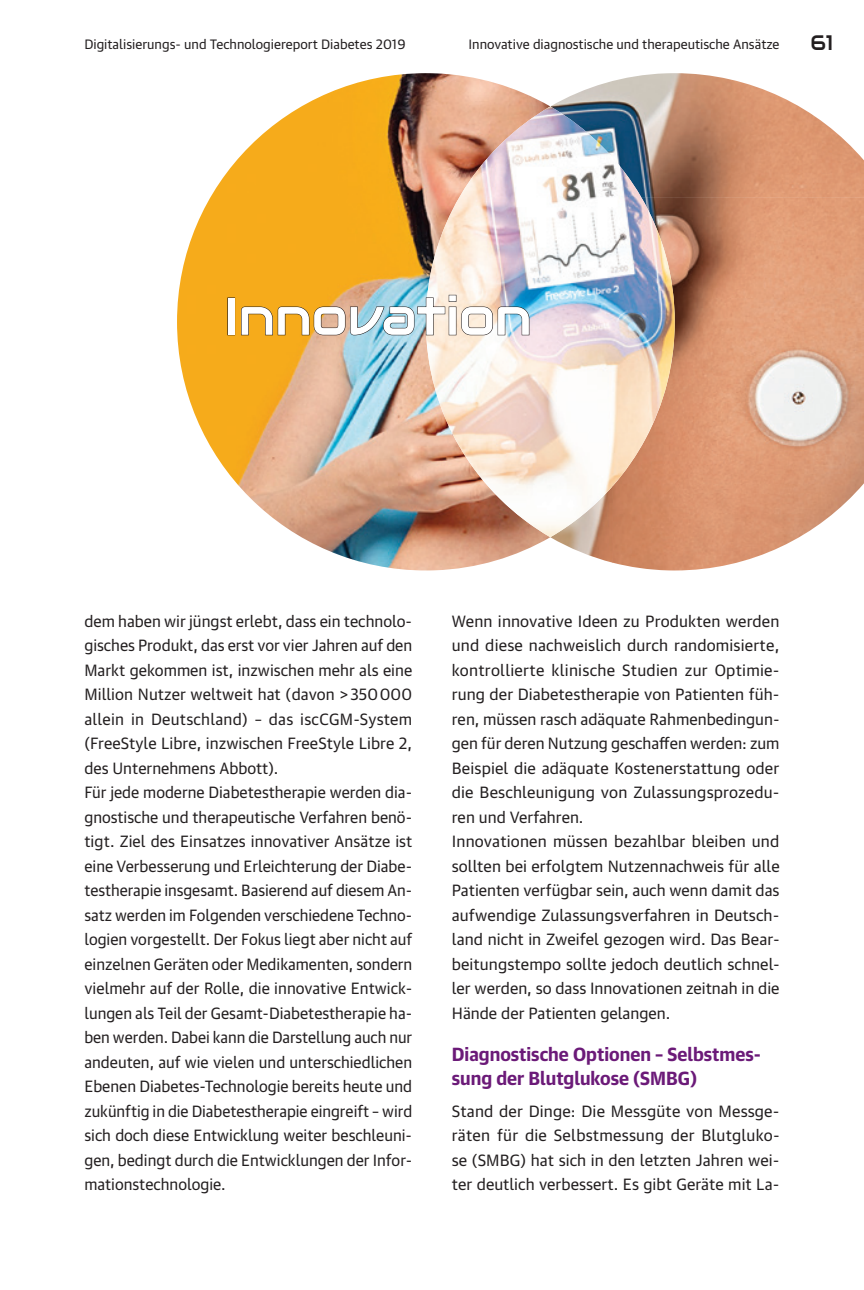
<style>
.page{position:relative;width:864px;height:1290px;background:#fff}
.page>*{position:absolute;margin:0;border:0;box-sizing:border-box;transform-origin:0 0}
.t1{font:52.5px "Audiowide";color:#fff}
.t2{font:21px "Audiowide";color:#231f20}
.t3{font:700 18.38px/24.5px "Guardian Text Sans";color:#6b1a78}
.t4{font:15.75px/24.5px "Guardian Text Sans";color:#231f20}
.t5{font:13.12px "Guardian Text Sans";color:#231f20}
</style>
<div class="page">
<img style="left:551px;top:73px;width:312px;height:124px">
<img style="left:672px;top:197px;width:191px;height:187px">
<img style="left:612px;top:384px;width:251px;height:186px">
<img style="left:550px;top:537px;width:62px;height:26px">
<img style="left:177px;top:73px;width:373px;height:497px">
<img style="left:427px;top:106px;width:245px;height:185px">
<img style="left:425px;top:291px;width:249px;height:185px">
<img style="left:479px;top:476px;width:142px;height:61px">
<div style="left:227px;top:297px;width:8px;height:38px;border:1px solid #231f20"></div>
<img style="left:240px;top:294px;width:289px;height:42px">
<p class="t5" style="left:84px;top:34px;width:322px">Digitalisierungs- und Technologiereport Diabetes 2019</p>
<p class="t5" style="left:468px;top:34px;width:312px">Innovative diagnostische und therapeutische Ansätze</p>
<h2 class="t2" style="left:810px;top:29px;width:24px">61</h2>
<h1 class="t1" style="left:224px;top:283px;width:309px">Innovation</h1>
<p class="t4" style="left:84px;top:607px;width:329px">dem haben wir jüngst erlebt, dass ein technolo&shy;gisches Produkt, das erst vor vier Jahren auf den Markt gekommen ist, inzwischen mehr als eine Million Nutzer weltweit hat (davon &gt; 350 000 allein in Deutschland) – das iscCGM-System (FreeStyle Libre, inzwischen FreeStyle Libre 2, des Unternehmens Abbott).<br>Für jede moderne Diabetestherapie werden dia&shy;gnostische und therapeutische Verfahren benö&shy;tigt. Ziel des Einsatzes innovativer Ansätze ist eine Verbesserung und Erleichterung der Diabe&shy;testherapie insgesamt. Basierend auf diesem An&shy;satz werden im Folgenden verschiedene Techno&shy;logien vorgestellt. Der Fokus liegt aber nicht auf einzelnen Geräten oder Medikamenten, sondern vielmehr auf der Rolle, die innovative Entwick&shy;lungen als Teil der Gesamt-Diabetes therapie ha&shy;ben werden. Dabei kann die Darstellung auch nur andeuten, auf wie vielen und unterschiedlichen Ebenen Diabetes-Technologie bereits heute und zukünftig in die Dia be tes therapie eingreift – wird sich doch diese Entwicklung weiter beschleuni&shy;gen, bedingt durch die Entwicklungen der Infor&shy;mationstechnologie.</p>
<p class="t4" style="left:451px;top:607px;width:329px">Wenn innovative Ideen zu Produkten werden und diese nachweislich durch randomisierte, kontrollierte klinische Studien zur Optimie&shy;rung der Diabetestherapie von Patienten füh&shy;ren, müssen rasch adäquate Rahmenbedingun&shy;gen für deren Nutzung geschaffen werden: zum Beispiel die adäquate Kostenerstattung oder die Beschleunigung von Zulassungsprozedu&shy;ren und Verfahren.<br>Innovationen müssen bezahlbar bleiben und sollten bei erfolgtem Nutzennachweis für alle Patienten verfügbar sein, auch wenn damit das aufwendige Zulassungsverfahren in Deutsch&shy;land nicht in Zweifel gezogen wird. Das Bear&shy;beitungstempo sollte jedoch deutlich schnel&shy;ler werden, so dass Innovationen zeitnah in die Hände der Patienten gelangen.</p>
<p class="t3" style="left:451px;top:1040px;width:310px">Diagnostische Optionen – Selbstmes&shy;sung der Blutglukose (SMBG)</p>
<p class="t4" style="left:451px;top:1097px;width:329px;text-align:justify">Stand der Dinge: Die Messgüte von Messge&shy;räten für die Selbstmessung der Blutgluko&shy;se (SMBG) hat sich in den letzten Jahren wei&shy;ter deutlich verbessert. Es gibt Geräte mit La-</p>
</div>
